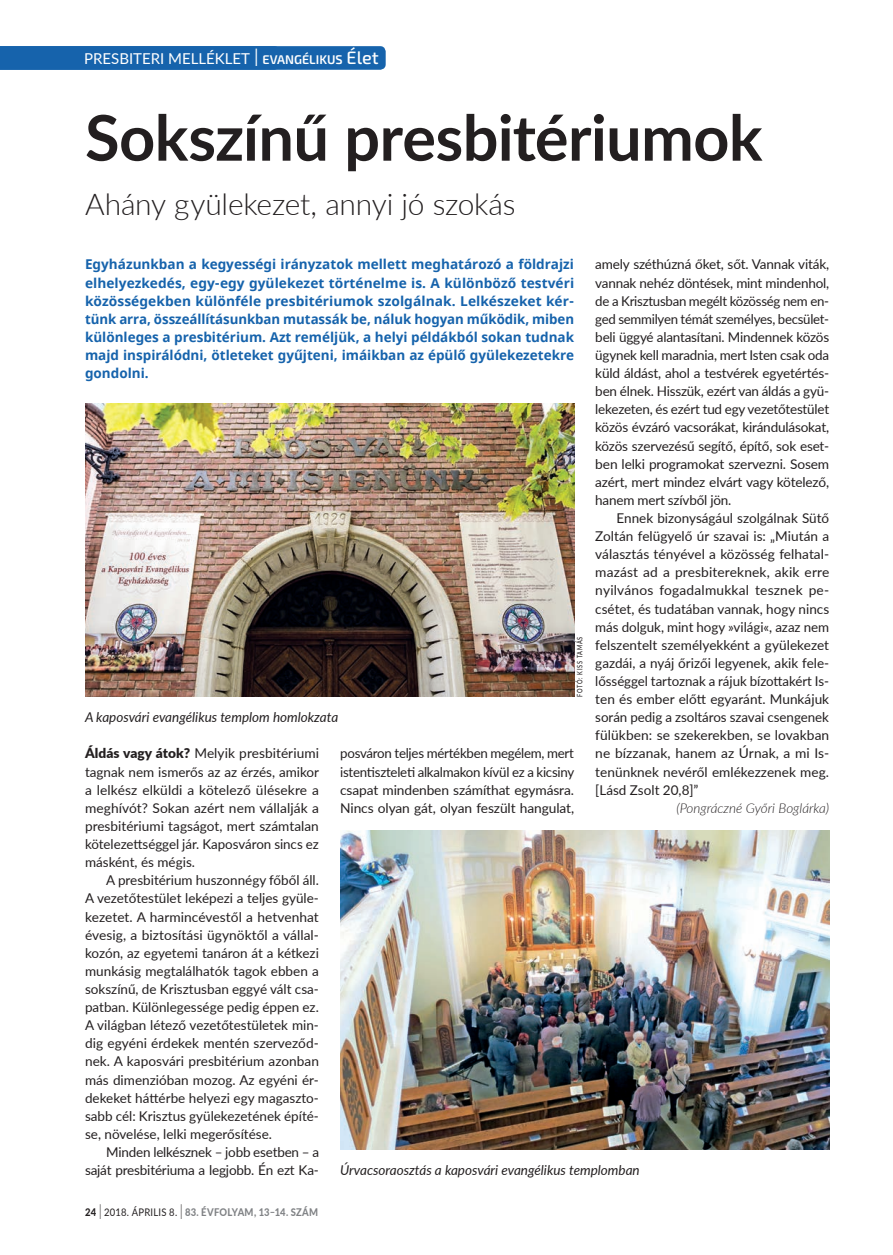
<style>
.page{position:relative;width:893px;height:1255px;background:#fff}
.page>*{position:absolute;margin:0;border:0;box-sizing:border-box;transform-origin:0 0}
.t1{font:700 63px "Lato";letter-spacing:-.01em;color:#231f20}
.t2{font:300 30px "Lato";letter-spacing:-.01em;color:#231f20}
.t3{font:15px "Lato";color:#fff}
.t4{font:13.5px/18.1px "Lato";letter-spacing:-.01em;color:#231f20;text-align:justify}
.t5{font:700 13.5px/18.1px "Noto Sans";color:#1663ac;text-align:justify}
.t6{font:italic 13.5px "Lato";color:#231f20}
.t7{font:italic 300 13.5px "Lato";color:#231f20}
.t8{font:600 12.6px "Exo 2";color:#fff}
.t9{font:800 10.5px "Lato";letter-spacing:.025em;color:#808285;scale:.9 1}
.t10{font:500 7.5px "Lato";letter-spacing:.13em;color:#231f20;scale:.75 1}
.s1{font-family:"Lato";font-weight:400;font-size:15px}
.s2{font-weight:300;font-size:25.2px}
.s3{font-weight:500;font-size:18px}
.s4{font-family:"Exo 2";font-weight:300;font-size:25.2px}
.s5{font-family:"Exo 2";font-weight:600;font-size:12.6px}
.s6{font-family:"Exo 2";font-weight:500;font-size:18px}
.s7{font-weight:900}
.s8{color:#231f20}
.s9{font-weight:300;font-size:21px;color:#231f20}
.s10{font-weight:400;color:#231f20}
</style>
<div class="page">
<div style="left:0;top:46px;width:386px;height:24px;background:#1663ac"></div>
<img style="left:85px;top:403px;width:489px;height:293px">
<img style="left:340px;top:830px;width:489px;height:319px">
<p class="t8" style="left:85px;top:52px;width:189px"><span class="s1">XXXXXX</span> <span class="s2">I</span> EVANGÉLIKUS <span class="s3">Élet</span></p>
<p class="t3" style="left:84px;top:48px;width:296px">PRESBITERI MELLÉKLET <span class="s4">I</span> <span class="s5">EVANGÉLIKUS</span> <span class="s6">Élet</span></p>
<h1 class="t1" style="left:85px;top:91px;width:679px">Sokszínű presbitériumok</h1>
<h2 class="t2" style="left:85px;top:183px;width:432px">Ahány gyülekezet, annyi jó szokás</h2>
<p class="t5" style="left:85px;top:256px;width:491px">Egyházunkban a kegyességi irányzatok mellett meghatározó a földrajzi elhelyezkedés, egy-egy gyülekezet történelme is. A különböző testvéri közösségekben különféle presbitériumok szolgálnak. Lelkészeket kér&shy;tünk arra, összeállításunkban mutassák be, náluk hogyan működik, miben különleges a presbitérium. Azt reméljük, a helyi példákból sokan tudnak majd inspirálódni, ötleteket gyűjteni, imáikban az épülő gyülekezetekre gondolni.</p>
<p class="t4" style="left:595px;top:255px;width:235px">amely széthúzná őket, sőt. Vannak viták, vannak nehéz döntések, mint mindenhol, de a Krisztusban megélt közösség nem en&shy;ged semmilyen témát személyes, becsület&shy;beli üggyé alantasítani. Mindennek közös ügynek kell maradnia, mert Isten csak oda küld áldást, ahol a testvérek egyetértés&shy;ben élnek. Hisszük, ezért van áldás a gyü&shy;lekezeten, és ezért tud egy vezetőtestület közös évzáró vacsorákat, kirándulásokat, közös szervezésű segítő, építő, sok eset&shy;ben lelki programokat szervezni. Sosem azért, mert mindez elvárt vagy kötelező, hanem mert szívből jön.</p>
<p class="t4" style="left:595px;top:508px;width:235px;text-indent:21px">Ennek bizonyságául szolgálnak Sütő Zoltán felügyelő úr szavai is: „Miután a választás tényével a közösség felhatal&shy;mazást ad a presbitereknek, akik erre nyilvános fogadalmukkal tesznek pe&shy;csétet, és tudatában vannak, hogy nincs más dolguk, mint hogy »világi«, azaz nem felszentelt személyekként a gyülekezet gazdái, a nyáj őrizői legyenek, akik fele&shy;lősséggel tartoznak a rájuk bízottakért Is&shy;ten és ember előtt egyaránt. Munkájuk során pedig a zsoltáros szavai csengenek fülükben: se szekerekben, se lovakban ne bízzanak, hanem az Úrnak, a mi Is&shy;tenünknek nevéről emlékezzenek meg. [Lásd Zsolt 20,8]”</p>
<p class="t7" style="left:676px;top:798px;width:154px">(Pongráczné Győri Boglárka)</p>
<p class="t10" style="left:574px;top:697px;width:82px;rotate:-90deg">FOTÓ: KISS TAMÁS</p>
<p class="t6" style="left:85px;top:707px;width:255px">A kaposvári evangélikus templom homlokzata</p>
<p class="t4" style="left:85px;top:744px;width:236px"><span class="s7">Áldás vagy átok?</span> Melyik presbitériumi tagnak nem ismerős az az érzés, amikor a lelkész elküldi a kötelező ülésekre a meghívót? Sokan azért nem vállalják a presbitériumi tagságot, mert számtalan kötelezettséggel jár. Kaposváron sincs ez másként, és mégis.</p>
<p class="t4" style="left:85px;top:870px;width:235px;text-indent:21px">A presbitérium huszonnégy főből áll.<br>A vezetőtestület leképezi a teljes gyüle&shy;kezetet. A harmincévestől a hetvenhat évesig, a biztosítási ügynöktől a vállal&shy;kozón, az egyetemi tanáron át a kétkezi munkásig megtalálhatók tagok ebben a sokszínű, de Krisztusban eggyé vált csa&shy;patban. Különlegessége pedig éppen ez.<br>A világban létező vezetőtestületek min&shy;dig egyéni érdekek mentén szerveződ&shy;nek. A kaposvári presbitérium azonban más dimenzióban mozog. Az egyéni ér&shy;dekeket háttérbe helyezi egy magaszto&shy;sabb cél: Krisztus gyülekezetének építé&shy;se, növelése, lelki megerősítése.</p>
<p class="t4" style="left:85px;top:1142px;width:235px;text-align:right">Minden lelkésznek – jobb esetben – a saját presbitériuma a legjobb. Én ezt Ka-</p>
<p class="t4" style="left:340px;top:744px;width:236px">posváron teljes mértékben megélem, mert istentiszteleti alkalmakon kívül ez a kicsiny csapat mindenben számíthat egymásra.<br>Nincs olyan gát, olyan feszült hangulat,</p>
<p class="t6" style="left:340px;top:1160px;width:301px">Úrvacsoraosztás a kaposvári evangélikus templomban</p>
<p class="t9" style="left:85px;top:1203px;width:260px"><span class="s8">24</span> <span class="s9">I</span> <span class="s10">2018. ÁPRILIS 8.</span> <span class="s9">I</span> 83. ÉVFOLYAM, 13–14. SZÁM</p>
</div>
